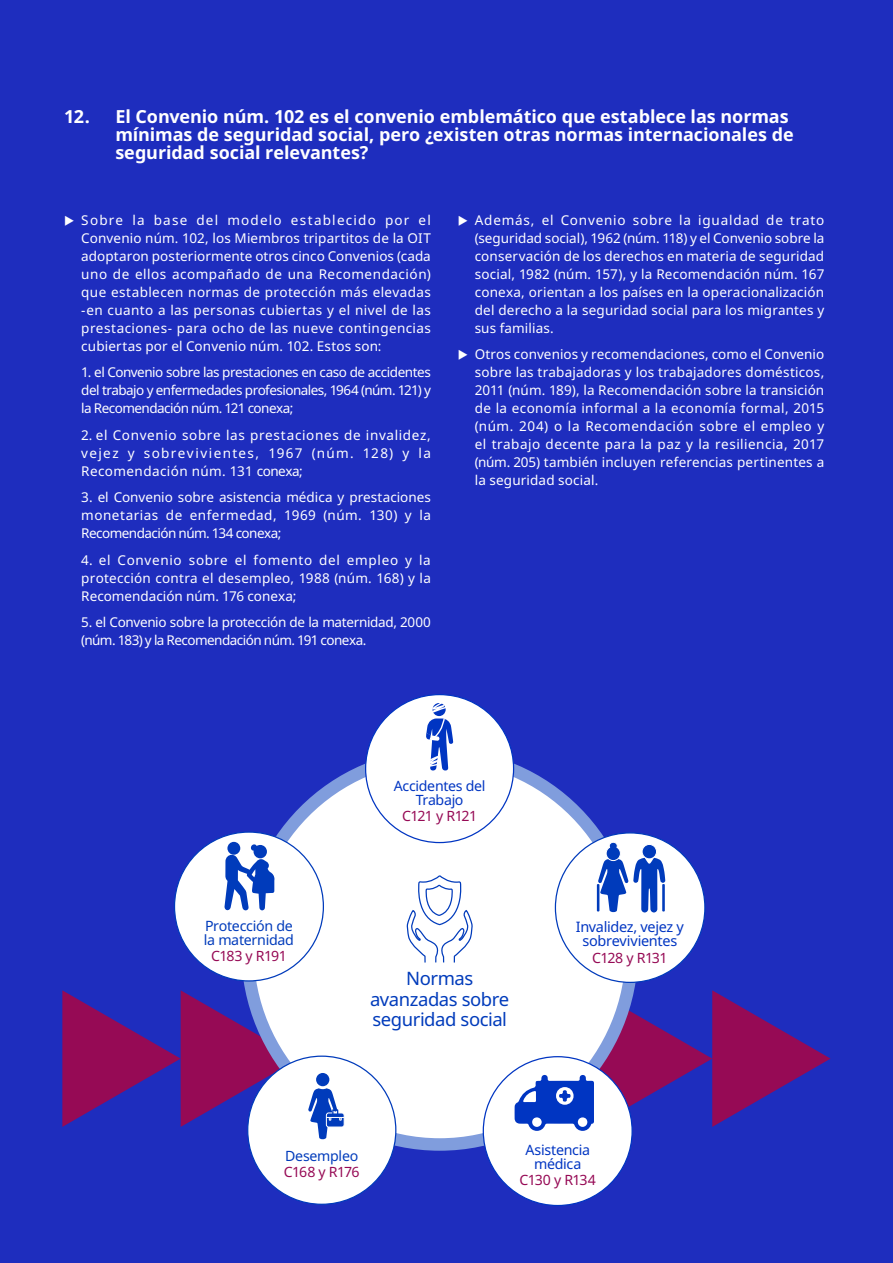
<style>
.page{position:relative;width:893px;height:1263px;background:#1e2dbe}
.page>*{position:absolute;margin:0;border:0;box-sizing:border-box;transform-origin:0 0}
.t1{font:18.45px/20.4px "Noto Sans";letter-spacing:-.025em;color:#003bbb;text-align:center}
.t2{font:700 18px/18px "Noto Sans";letter-spacing:-.005em;color:#fff}
.t3{font:14.4px/14.4px "Noto Sans";letter-spacing:-.02em;color:#0035c2;text-align:center}
.t4{font:14.25px/14.2px "Noto Sans";letter-spacing:-.02em;color:#003bbb}
.t5{font:14.25px/14.2px "Noto Sans";letter-spacing:-.02em;color:#0035c2;text-align:center}
.t6{font:14.1px "Noto Sans";letter-spacing:-.045em;color:#960a55}
.t7{font:14.1px/14.1px "Noto Sans";letter-spacing:-.02em;color:#0035c2;text-align:center}
.t8{font:14.1px "Noto Sans";letter-spacing:-.02em;color:#003bbb}
.t9{font:13.5px/18px "Noto Sans";letter-spacing:.01em;color:#fff;text-align:justify}
.t10{font:13.5px/18px "Noto Sans";letter-spacing:-.03em;color:#fff}
</style>
<div class="page">
<svg style="left:62px;top:990px;width:223px;height:137px"></svg>
<div style="left:247px;top:755px;width:385px;height:389px;background:#fff;border-radius:50%"></div>
<svg style="left:407px;top:875px;width:65px;height:88px"></svg>
<div style="left:248px;top:1056px;width:148px;height:148px;background:#fff;border-radius:50%"></div>
<div style="left:316px;top:1073px;width:13px;height:13px;background:#003bbb;border-radius:50%"></div>
<svg style="left:308px;top:1088px;width:36px;height:51px"></svg>
<div style="left:175px;top:832px;width:148px;height:149px;background:#fff;border-radius:50%"></div>
<svg style="left:224px;top:844px;width:50px;height:67px"></svg>
<div style="left:227px;top:842px;width:13px;height:13px;background:#003bbb;border-radius:50%"></div>
<div style="left:555px;top:833px;width:150px;height:149px;background:#fff;border-radius:50%"></div>
<hr style="left:597px;top:884px;width:2px;height:27px;background:#003bbb">
<svg style="left:598px;top:842px;width:67px;height:70px"></svg>
<div style="left:483px;top:1057px;width:149px;height:148px;background:#fff;border-radius:50%"></div>
<svg style="left:515px;top:990px;width:315px;height:141px"></svg>
<div style="left:366px;top:695px;width:148px;height:147px;background:#fff;border-radius:50%"></div>
<svg style="left:433px;top:703px;width:13px;height:13px"></svg>
<svg style="left:426px;top:718px;width:27px;height:52px"></svg>
<svg style="left:432px;top:703px;width:14px;height:9px"></svg>
<h2 class="t2" style="left:115px;top:108px;width:680px;text-indent:-51px">12. El Convenio núm. 102 es el convenio emblemático que establece las normas mínimas de seguridad social, pero ¿existen otras normas internacionales de seguridad social relevantes?</h2>
<p class="t9" style="left:81px;top:211px;width:351px;text-indent:-17px">◆ Sobre la base del modelo establecido por el Convenio núm. 102, los Miembros tripartitos de la OIT adoptaron posteriormente otros cinco Convenios (cada uno de ellos acompañado de una Recomendación) que establecen normas de protección más elevadas -en cuanto a las personas cubiertas y el nivel de las prestaciones- para ocho de las nueve contingencias cubiertas por el Convenio núm. 102. Estos son:</p>
<p class="t9" style="left:81px;top:364px;width:351px">1. el Convenio sobre las prestaciones en caso de accidentes del trabajo y enfermedades profesionales, 1964 (núm. 121) y la Recomendación núm. 121 conexa;</p>
<p class="t9" style="left:81px;top:426px;width:351px">2. el Convenio sobre las prestaciones de invalidez, vejez y sobrevivientes, 1967 (núm. 128) y la Recomendación núm. 131 conexa;</p>
<p class="t9" style="left:81px;top:489px;width:351px">3. el Convenio sobre asistencia médica y prestaciones monetarias de enfermedad, 1969 (núm. 130) y la Recomendación núm. 134 conexa;</p>
<p class="t9" style="left:81px;top:551px;width:351px">4. el Convenio sobre el fomento del empleo y la protección contra el desempleo, 1988 (núm. 168) y la Recomendación núm. 176 conexa;</p>
<p class="t10" style="left:81px;top:614px;width:351px">5. el Convenio sobre la protección de la maternidad, 2000 (núm. 183) y la Recomendación núm. 191 conexa.</p>
<p class="t9" style="left:475px;top:211px;width:351px;text-indent:-17px">◆ Además, el Convenio sobre la igualdad de trato (seguridad social), 1962 (núm. 118) y el Convenio sobre la conservación de los derechos en materia de seguridad social, 1982 (núm. 157), y la Recomendación núm. 167 conexa, orientan a los países en la operacionalización del derecho a la seguridad social para los migrantes y sus familias.</p>
<p class="t9" style="left:475px;top:346px;width:351px;text-indent:-17px">◆ Otros convenios y recomendaciones, como el Convenio sobre las trabajadoras y los trabajadores domésticos, 2011 (núm. 189), la Recomendación sobre la transición de la economía informal a la economía formal, 2015 (núm. 204) o la Recomendación sobre el empleo y el trabajo decente para la paz y la resiliencia, 2017 (núm. 205) también incluyen referencias pertinentes a la seguridad social.</p>
<p class="t4" style="left:204px;top:919px;width:91px">Protección de la maternidad</p>
<p class="t6" style="left:211px;top:946px;width:77px">C183 y R191</p>
<p class="t7" style="left:394px;top:779px;width:93px">Accidentes del<br>Trabajo</p>
<p class="t6" style="left:402px;top:806px;width:76px">C121 y R121</p>
<h1 class="t1" style="left:370px;top:969px;width:141px">Normas avanzadas sobre seguridad social</h1>
<p class="t3" style="left:576px;top:920px;width:110px">Invalidez, vejez y sobrevivientes</p>
<p class="t6" style="left:592px;top:947px;width:77px">C128 y R131</p>
<p class="t8" style="left:285px;top:1145px;width:75px">Desempleo</p>
<p class="t6" style="left:284px;top:1162px;width:77px">C168 y R176</p>
<p class="t5" style="left:525px;top:1143px;width:66px">Asistencia médica</p>
<p class="t6" style="left:520px;top:1170px;width:78px">C130 y R134</p>
</div>
